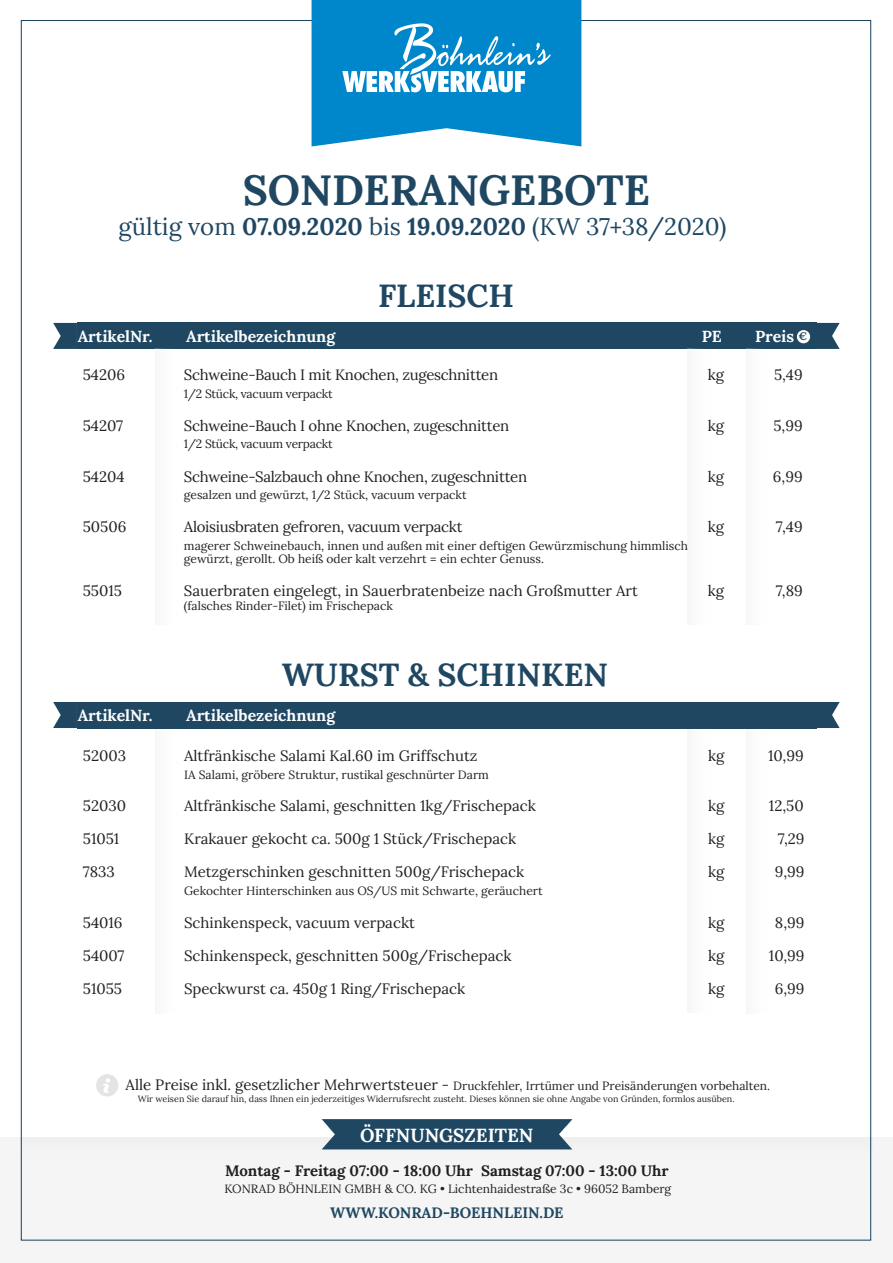
<style>
.page{position:relative;width:893px;height:1263px;background:#fff}
.page>*{position:absolute;margin:0;border:0;box-sizing:border-box;transform-origin:0 0}
.t1{font:700 42px "Lora";color:#1f4762}
.t2{font:700 31.8px "Lora";color:#1f4762}
.t3{font:24px "Lora";color:#1f4762}
.t4{font:700 18.9px "Lora";color:#fff}
.t5{font:700 15.9px "Lora";color:#fff}
.Item_Angebot_Lora{font:15px "Lora";color:#231f20}
.Item_Angebot_Lora-2{font:15px "Lora";letter-spacing:-.02em;color:#231f20}
.t6{font:700 15px "Lora";color:#231f20}
.t7{font:700 15px "Lora";color:#1f4762}
.Item_Zusatz_Info{font:12px/13.5px "Lora";color:#231f20}
.Item_Zusatz_Info-2{font:12px "Lora";letter-spacing:-.02em;color:#231f20}
.Item_Angebot_Lora-3{font:12px "Lora";color:#231f20}
.t8{font:700 10.95px "Lora";color:#1f4762}
.t9{font:9px "Lora";color:#231f20}
.s1{font-weight:700}
.s2{font-size:15px}
</style>
<div class="page">
<div style="left:77px;top:323px;width:739px;height:26px;background:#1f4762"></div>
<svg style="left:816px;top:323px;width:24px;height:26px"></svg>
<svg style="left:53px;top:323px;width:24px;height:26px"></svg>
<div style="left:0;top:1137px;width:893px;height:126px;background:#f5f5f5"></div>
<svg style="left:322px;top:1119px;width:250px;height:30px"></svg>
<div style="left:96px;top:1074px;width:22px;height:22px;background:#eaeaea;border-radius:50%"></div>
<img style="left:97px;top:1075px;width:21px;height:21px">
<div style="left:797px;top:330px;width:13px;height:13px;background:#fff;border-radius:50%"></div>
<svg style="left:312px;top:0;width:269px;height:146px"></svg>
<div style="left:77px;top:702px;width:739px;height:26px;background:#1f4762"></div>
<svg style="left:816px;top:702px;width:24px;height:26px"></svg>
<svg style="left:53px;top:702px;width:24px;height:26px"></svg>
<p class="t1" style="left:243px;top:163px;width:409px">SONDERANGEBOTE</p>
<p class="t3" style="left:119px;top:208px;width:609px">gültig vom <span class="s1">07.09.2020</span> bis <span class="s1">19.09.2020</span> (KW 37+38/2020)</p>
<p class="t2" style="left:378px;top:275px;width:138px">FLEISCH</p>
<p class="t5" style="left:78px;top:326px;width:76px">ArtikelNr.</p>
<p class="t5" style="left:186px;top:326px;width:151px">Artikelbezeichnung</p>
<p class="t5" style="left:702px;top:326px;width:21px">PE</p>
<p class="t5" style="left:755px;top:326px;width:41px">Preis</p>
<p class="t8" style="left:798px;top:329px;width:10px">€</p>
<p class="Item_Angebot_Lora" style="left:83px;top:363px;width:44px">54206</p>
<p class="Item_Angebot_Lora-2" style="left:184px;top:363px;width:316px">Schweine-Bauch I mit Knochen, zugeschnitten</p>
<p class="Item_Zusatz_Info-2" style="left:184px;top:384px;width:150px">1/2 Stück, vacuum verpackt</p>
<p class="Item_Angebot_Lora" style="left:708px;top:363px;width:18px">kg</p>
<p class="Item_Angebot_Lora" style="left:774px;top:363px;width:30px">5,49</p>
<p class="Item_Angebot_Lora" style="left:83px;top:414px;width:42px">54207</p>
<p class="Item_Angebot_Lora-2" style="left:184px;top:414px;width:327px">Schweine-Bauch I ohne Knochen, zugeschnitten</p>
<p class="Item_Zusatz_Info-2" style="left:184px;top:435px;width:150px">1/2 Stück, vacuum verpackt</p>
<p class="Item_Angebot_Lora" style="left:708px;top:414px;width:18px">kg</p>
<p class="Item_Angebot_Lora" style="left:773px;top:414px;width:31px">5,99</p>
<p class="Item_Angebot_Lora" style="left:83px;top:465px;width:43px">54204</p>
<p class="Item_Angebot_Lora-2" style="left:184px;top:465px;width:345px">Schweine-Salzbauch ohne Knochen, zugeschnitten</p>
<p class="Item_Zusatz_Info" style="left:184px;top:487px;width:284px">gesalzen und gewürzt, 1/2 Stück, vacuum verpackt</p>
<p class="Item_Angebot_Lora" style="left:708px;top:465px;width:18px">kg</p>
<p class="Item_Angebot_Lora" style="left:773px;top:465px;width:31px">6,99</p>
<p class="Item_Angebot_Lora" style="left:83px;top:515px;width:45px">50506</p>
<p class="Item_Angebot_Lora-2" style="left:184px;top:515px;width:280px">Aloisiusbraten gefroren, vacuum verpackt</p>
<p class="Item_Zusatz_Info" style="left:184px;top:538px;width:505px">magerer Schweinebauch, innen und außen mit einer deftigen Gewürzmischung himmlisch gewürzt, gerollt. Ob heiß oder kalt verzehrt = ein echter Genuss.</p>
<p class="Item_Angebot_Lora" style="left:708px;top:515px;width:18px">kg</p>
<p class="Item_Angebot_Lora" style="left:776px;top:515px;width:28px">7,49</p>
<p class="Item_Angebot_Lora" style="left:83px;top:580px;width:41px">55015</p>
<p class="Item_Angebot_Lora" style="left:184px;top:580px;width:455px">Sauerbraten eingelegt, in Sauerbratenbeize nach Großmutter Art</p>
<p class="Item_Angebot_Lora-3" style="left:184px;top:596px;width:210px">(falsches Rinder-Filet) im Frischepack</p>
<p class="Item_Angebot_Lora" style="left:708px;top:580px;width:18px">kg</p>
<p class="Item_Angebot_Lora" style="left:776px;top:580px;width:29px">7,89</p>
<p class="t2" style="left:282px;top:654px;width:328px">WURST &amp; SCHINKEN</p>
<p class="t5" style="left:78px;top:705px;width:76px">ArtikelNr.</p>
<p class="t5" style="left:186px;top:705px;width:151px">Artikelbezeichnung</p>
<p class="Item_Angebot_Lora" style="left:83px;top:744px;width:45px">52003</p>
<p class="Item_Angebot_Lora" style="left:184px;top:744px;width:295px">Altfränkische Salami Kal.60 im Griffschutz</p>
<p class="Item_Zusatz_Info" style="left:184px;top:767px;width:306px">IA Salami, gröbere Struktur, rustikal geschnürter Darm</p>
<p class="Item_Angebot_Lora" style="left:708px;top:744px;width:18px">kg</p>
<p class="Item_Angebot_Lora" style="left:768px;top:744px;width:37px">10,99</p>
<p class="Item_Angebot_Lora" style="left:83px;top:795px;width:45px">52030</p>
<p class="Item_Angebot_Lora" style="left:184px;top:795px;width:353px">Altfränkische Salami, geschnitten 1kg/Frischepack</p>
<p class="Item_Angebot_Lora" style="left:708px;top:795px;width:18px">kg</p>
<p class="Item_Angebot_Lora" style="left:769px;top:795px;width:36px">12,50</p>
<p class="Item_Angebot_Lora" style="left:83px;top:828px;width:38px">51051</p>
<p class="Item_Angebot_Lora" style="left:184px;top:828px;width:334px">Krakauer gekocht ca. 500g 1 Stück/Frischepack</p>
<p class="Item_Angebot_Lora" style="left:708px;top:828px;width:18px">kg</p>
<p class="Item_Angebot_Lora" style="left:778px;top:828px;width:28px">7,29</p>
<p class="Item_Angebot_Lora" style="left:83px;top:861px;width:34px">7833</p>
<p class="Item_Angebot_Lora" style="left:184px;top:861px;width:342px">Metzgerschinken geschnitten 500g/Frischepack</p>
<p class="Item_Zusatz_Info" style="left:184px;top:883px;width:360px">Gekochter Hinterschinken aus OS/US mit Schwarte, geräuchert</p>
<p class="Item_Angebot_Lora" style="left:708px;top:861px;width:18px">kg</p>
<p class="Item_Angebot_Lora" style="left:775px;top:861px;width:31px">9,99</p>
<p class="Item_Angebot_Lora" style="left:83px;top:911px;width:41px">54016</p>
<p class="Item_Angebot_Lora" style="left:184px;top:911px;width:232px">Schinkenspeck, vacuum verpackt</p>
<p class="Item_Angebot_Lora" style="left:708px;top:911px;width:18px">kg</p>
<p class="Item_Angebot_Lora" style="left:775px;top:911px;width:31px">8,99</p>
<p class="Item_Angebot_Lora" style="left:83px;top:944px;width:43px">54007</p>
<p class="Item_Angebot_Lora" style="left:184px;top:944px;width:329px">Schinkenspeck, geschnitten 500g/Frischepack</p>
<p class="Item_Angebot_Lora" style="left:708px;top:944px;width:18px">kg</p>
<p class="Item_Angebot_Lora" style="left:769px;top:944px;width:37px">10,99</p>
<p class="Item_Angebot_Lora" style="left:83px;top:977px;width:41px">51055</p>
<p class="Item_Angebot_Lora" style="left:184px;top:977px;width:283px">Speckwurst ca. 450g 1 Ring/Frischepack</p>
<p class="Item_Angebot_Lora" style="left:708px;top:977px;width:18px">kg</p>
<p class="Item_Angebot_Lora" style="left:775px;top:977px;width:31px">6,99</p>
<p class="Item_Zusatz_Info" style="left:126px;top:1078px;width:646px"><span class="s2">Alle Preise inkl. gesetzlicher Mehrwertsteuer -</span> Druckfehler, Irrtümer und Preisänderungen vorbehalten.</p>
<p class="t9" style="left:138px;top:1092px;width:598px">Wir weisen Sie darauf hin, dass Ihnen ein jederzeitiges Widerrufsrecht zusteht. Dieses können sie ohne Angabe von Gründen, formlos ausüben.</p>
<p class="t4" style="left:360px;top:1123px;width:175px">ÖFFNUNGSZEITEN</p>
<p class="t6" style="left:225px;top:1161px;width:445px">Montag - Freitag 07:00 - 18:00 Uhr Samstag 07:00 - 13:00 Uhr</p>
<p class="Item_Zusatz_Info" style="left:224px;top:1181px;width:448px">KONRAD BÖHNLEIN GMBH &amp; CO. KG • Lichtenhaidestraße 3c • 96052 Bamberg</p>
<p class="t7" style="left:330px;top:1202px;width:235px">WWW.KONRAD-BOEHNLEIN.DE</p>
</div>
